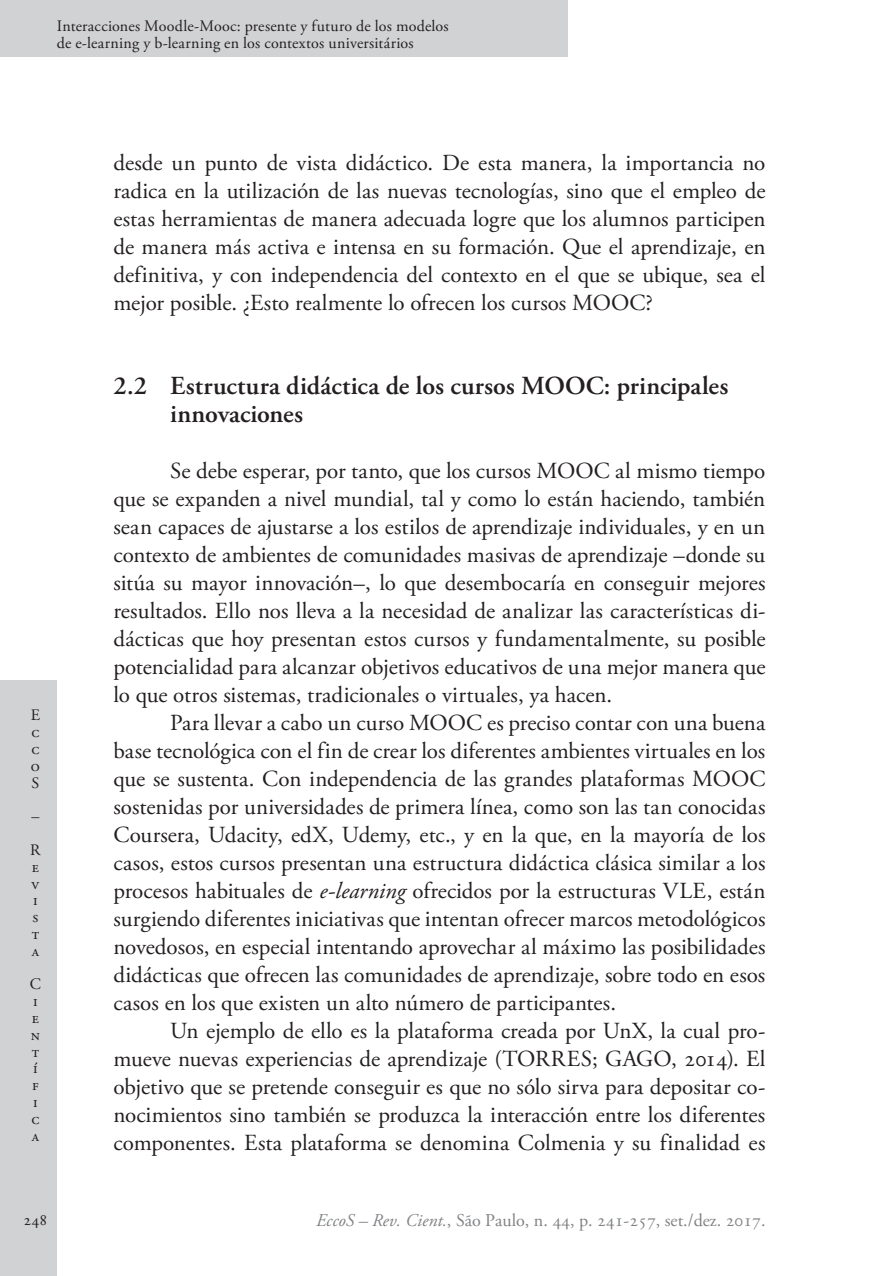
<style>
.page{position:relative;width:879px;height:1276px;background:#fff}
.page>*{position:absolute;margin:0;border:0;box-sizing:border-box;transform-origin:0 0}
.Ec_SubTitulo_-_2{font:600 26px/28px "Adobe Garamond Pro";letter-spacing:-.005em;color:#231f20}
.Ec_Normal{font:23px/28px "Adobe Garamond Pro";letter-spacing:-.005em;color:#231f20;text-align:justify}
.t1{font:18px "Adobe Garamond Pro";color:#808285}
.t2{font:16px/16.8px "Adobe Garamond Pro";color:#231f20}
.s1{font-style:italic}
</style>
<div class="page">
<div style="left:0;top:680px;width:57px;height:596px;background:#d1d2d4"></div>
<div style="left:0;top:0;width:567px;height:57px;background:#d1d2d4"></div>
<p class="t2" style="left:57px;top:19px;width:393px">Interacciones Moodle-Mooc: presente y futuro de los modelos de e-learning y b-learning en los contextos universitários</p>
<p class="t2" style="left:31px;top:707px;width:11px;text-align:justify">E c c o S</p>
<p class="t2" style="left:30px;top:800px;width:12px;line-height:33.6px">–<br>R</p>
<p class="t2" style="left:32px;top:859px;width:9px;text-align:justify">e v i s t a</p>
<p class="t2" style="left:30px;top:976px;width:13px">C i e n t í f i c a</p>
<p class="Ec_Normal" style="left:113px;top:150px;width:653px">desde un punto de vista didáctico. De esta manera, la importancia no radica en la utilización de las nuevas tecnologías, sino que el empleo de estas herramientas de manera adecuada logre que los alumnos participen de manera más activa e intensa en su formación. Que el aprendizaje, en definitiva, y con independencia del contexto en el que se ubique, sea el mejor posible. ¿Esto realmente lo ofrecen los cursos MOOC?</p>
<p class="Ec_SubTitulo_-_2" style="left:170px;top:372px;width:560px;text-indent:-57px">2.2 Estructura didáctica de los cursos MOOC: principales innovaciones</p>
<p class="Ec_Normal" style="left:113px;top:458px;width:653px;text-indent:57px">Se debe esperar, por tanto, que los cursos MOOC al mismo tiempo que se expanden a nivel mundial, tal y como lo están haciendo, también sean capaces de ajustarse a los estilos de aprendizaje individuales, y en un contexto de ambientes de comunidades masivas de aprendizaje –donde su sitúa su mayor innovación–, lo que desembocaría en conseguir mejores resultados. Ello nos lleva a la necesidad de analizar las características di&shy;dácticas que hoy presentan estos cursos y fundamentalmente, su posible potencialidad para alcanzar objetivos educativos de una mejor manera que lo que otros sistemas, tradicionales o virtuales, ya hacen.</p>
<p class="Ec_Normal" style="left:113px;top:710px;width:654px;text-indent:57px">Para llevar a cabo un curso MOOC es preciso contar con una buena base tecnológica con el fin de crear los diferentes ambientes virtuales en los que se sustenta. Con independencia de las grandes plataformas MOOC sostenidas por universidades de primera línea, como son las tan conocidas Coursera, Udacity, edX, Udemy, etc., y en la que, en la mayoría de los casos, estos cursos presentan una estructura didáctica clásica similar a los procesos habituales de <span class="s1">e-learning</span> ofrecidos por la estructuras VLE, están surgiendo diferentes iniciativas que intentan ofrecer marcos metodológicos novedosos, en especial intentando aprovechar al máximo las posibilidades didácticas que ofrecen las comunidades de aprendizaje, sobre todo en esos casos en los que existen un alto número de participantes.</p>
<p class="Ec_Normal" style="left:113px;top:1018px;width:653px;text-indent:57px">Un ejemplo de ello es la plataforma creada por UnX, la cual pro&shy;mueve nuevas experiencias de aprendizaje (TORRES; GAGO, 2014). El objetivo que se pretende conseguir es que no sólo sirva para depositar co&shy;nocimientos sino también se produzca la interacción entre los diferentes componentes. Esta plataforma se denomina Colmenia y su finalidad es</p>
<p class="t2" style="left:23px;top:1212px;width:26px">248</p>
<p class="t1" style="left:316px;top:1209px;width:451px"><span class="s1">EccoS – Rev. Cient.</span>, São Paulo, n. 44, p. 241-257, set./dez. 2017.</p>
</div>
